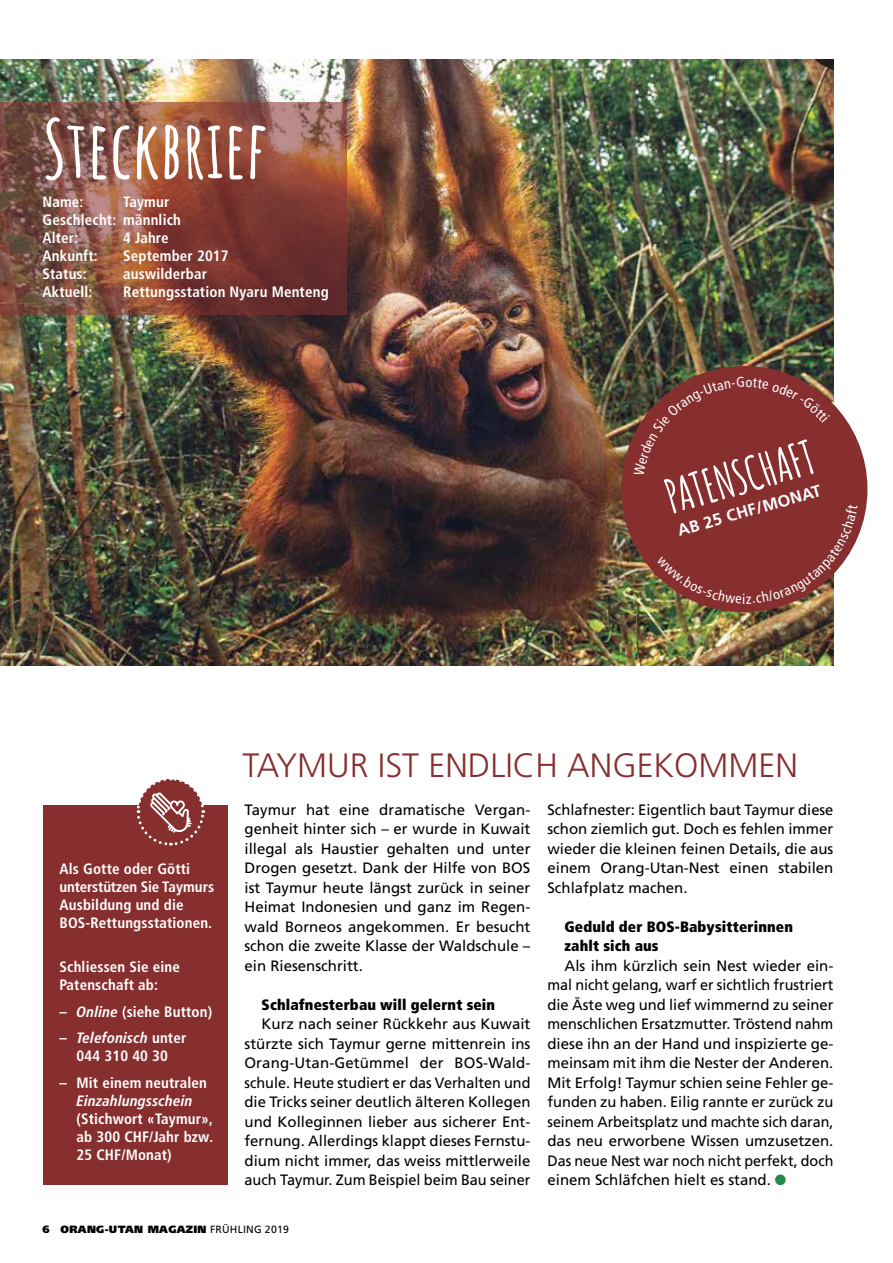
<style>
.page{position:relative;width:893px;height:1263px;background:#fff}
.page>*{position:absolute;margin:0;border:0;box-sizing:border-box;transform-origin:0 0}
.t1{font:700 79.5px "Amatic SC";color:#fff}
.t2{font:700 46.2px "Amatic SC";color:#fff}
.t3{font:300 33.75px "Frutiger LT Pro";color:#872f2f}
.t4{font:700 16.35px "Frutiger LT Pro";color:#fff}
.t5{font:15px/19.5px "Frutiger LT Pro";color:#000;text-align:justify}
.t6{font:700 condensed 15px/18px "Frutiger LT Pro";letter-spacing:.01em;color:#fff}
.t7{font:900 condensed 15px/19.5px "Frutiger LT Pro";letter-spacing:.01em;color:#000}
.t8{font:italic 700 condensed 15px "Frutiger LT Pro";letter-spacing:.01em;color:#fff}
.t9{font:900 10.5px "Frutiger LT Pro";letter-spacing:.03em;color:#000}
.s1{font-style:italic}
.s2{font-weight:400}
</style>
<div class="page">
<img style="left:0;top:60px;width:833px;height:605px">
<svg style="left:0;top:102px;width:346px;height:213px;background:#874c3f"></svg>
<div style="left:621px;top:366px;width:246px;height:246px;background:#872f2f;border-radius:50%"></div>
<div style="left:775px;top:1174px;width:11px;height:11px;background:#25894f;border-radius:50%"></div>
<div style="left:43px;top:805px;width:184px;height:380px;background:#872f2f"></div>
<svg style="left:136px;top:779px;width:70px;height:67px"></svg>
<svg style="left:657px;top:536px;width:201px;height:68px"></svg>
<svg style="left:634px;top:377px;width:196px;height:57px"></svg>
<h1 class="t1" style="left:43px;top:88px;width:225px">STECKBRIEF</h1>
<p class="t6" style="left:43px;top:192px;width:42px">Name:</p>
<p class="t6" style="left:43px;top:192px;width:140px;text-indent:81px">Taymur<br>Geschlecht: männlich<br>Alter:</p>
<p class="t6" style="left:123px;top:228px;width:47px">4 Jahre</p>
<p class="t6" style="left:43px;top:246px;width:57px">Ankunft:</p>
<p class="t6" style="left:123px;top:246px;width:107px">September 2017</p>
<p class="t6" style="left:43px;top:264px;width:46px">Status:</p>
<p class="t6" style="left:123px;top:264px;width:85px">auswilderbar</p>
<p class="t6" style="left:43px;top:282px;width:51px">Aktuell:</p>
<p class="t6" style="left:123px;top:282px;width:207px">Rettungsstation Nyaru Menteng</p>
<h2 class="t2" style="left:656px;top:464px;width:155px;rotate:-16deg">PATENSCHAFT</h2>
<p class="t4" style="left:675px;top:521px;width:150px;rotate:-16deg">AB 25 CHF/MONAT</p>
<p class="t6" style="left:60px;top:859px;width:156px">Als Gotte oder Götti unterstützen Sie Taymurs<br>Ausbildung und die<br>BOS-Rettungsstationen.</p>
<p class="t6" style="left:60px;top:958px;width:122px">Schliessen Sie eine<br>Patenschaft ab:</p>
<p class="t6" style="left:60px;top:1002px;width:154px">– <span class="s1">Online</span> (siehe Button)</p>
<p class="t6" style="left:60px;top:1029px;width:128px;text-align:center">– <span class="s1">Telefonisch</span> unter<br>044 310 40 30</p>
<p class="t6" style="left:60px;top:1073px;width:149px">– Mit einem neutralen</p>
<p class="t8" style="left:77px;top:1091px;width:118px">Einzahlungsschein</p>
<p class="t6" style="left:77px;top:1109px;width:138px;text-align:justify">(Stichwort «Taymur», ab 300 CHF/Jahr bzw.<br>25 CHF/Monat)</p>
<h3 class="t3" style="left:242px;top:746px;width:557px">TAYMUR IST ENDLICH ANGEKOMMEN</h3>
<p class="t5" style="left:244px;top:800px;width:287px">Taymur hat eine dramatische Vergan&shy;genheit hinter sich – er wurde in Kuwait illegal als Haustier gehalten und unter Drogen gesetzt. Dank der Hilfe von BOS ist Taymur heute längst zurück in seiner Heimat Indonesien und ganz im Regen&shy;wald Borneos angekommen. Er besucht schon die zweite Klasse der Waldschule – ein Riesenschritt.</p>
<p class="t7" style="left:261px;top:994px;width:235px">Schlafnesterbau will gelernt sein</p>
<p class="t5" style="left:244px;top:1014px;width:287px;text-indent:17px">Kurz nach seiner Rückkehr aus Kuwait stürzte sich Taymur gerne mittenrein ins Orang-Utan-Getümmel der BOS-Wald&shy;schule. Heute studiert er das Verhalten und die Tricks seiner deutlich älteren Kollegen und Kolleginnen lieber aus sicherer Ent&shy;fernung. Allerdings klappt dieses Fernstu&shy;dium nicht immer, das weiss mittlerweile auch Taymur. Zum Beispiel beim Bau seiner</p>
<p class="t5" style="left:547px;top:800px;width:287px">Schlafnester: Eigentlich baut Taymur diese schon ziemlich gut. Doch es fehlen immer wieder die kleinen feinen Details, die aus einem Orang-Utan-Nest einen stabilen Schlafplatz machen.</p>
<p class="t7" style="left:564px;top:916px;width:230px">Geduld der BOS-Babysitterinnen zahlt sich aus</p>
<p class="t5" style="left:547px;top:956px;width:287px;text-indent:17px">Als ihm kürzlich sein Nest wieder ein&shy;mal nicht gelang, warf er sichtlich frustriert die Äste weg und lief wimmernd zu seiner menschlichen Ersatzmutter. Tröstend nahm diese ihn an der Hand und inspizierte ge&shy;meinsam mit ihm die Nester der Anderen.<br>Mit Erfolg! Taymur schien seine Fehler ge&shy;funden zu haben. Eilig rannte er zurück zu seinem Arbeitsplatz und machte sich daran, das neu erworbene Wissen umzusetzen.<br>Das neue Nest war noch nicht perfekt, doch einem Schläfchen hielt es stand.</p>
<p class="t9" style="left:43px;top:1223px;width:248px">6 ORANG-UTAN MAGAZIN <span class="s2">FRÜHLING 2019</span></p>
</div>
